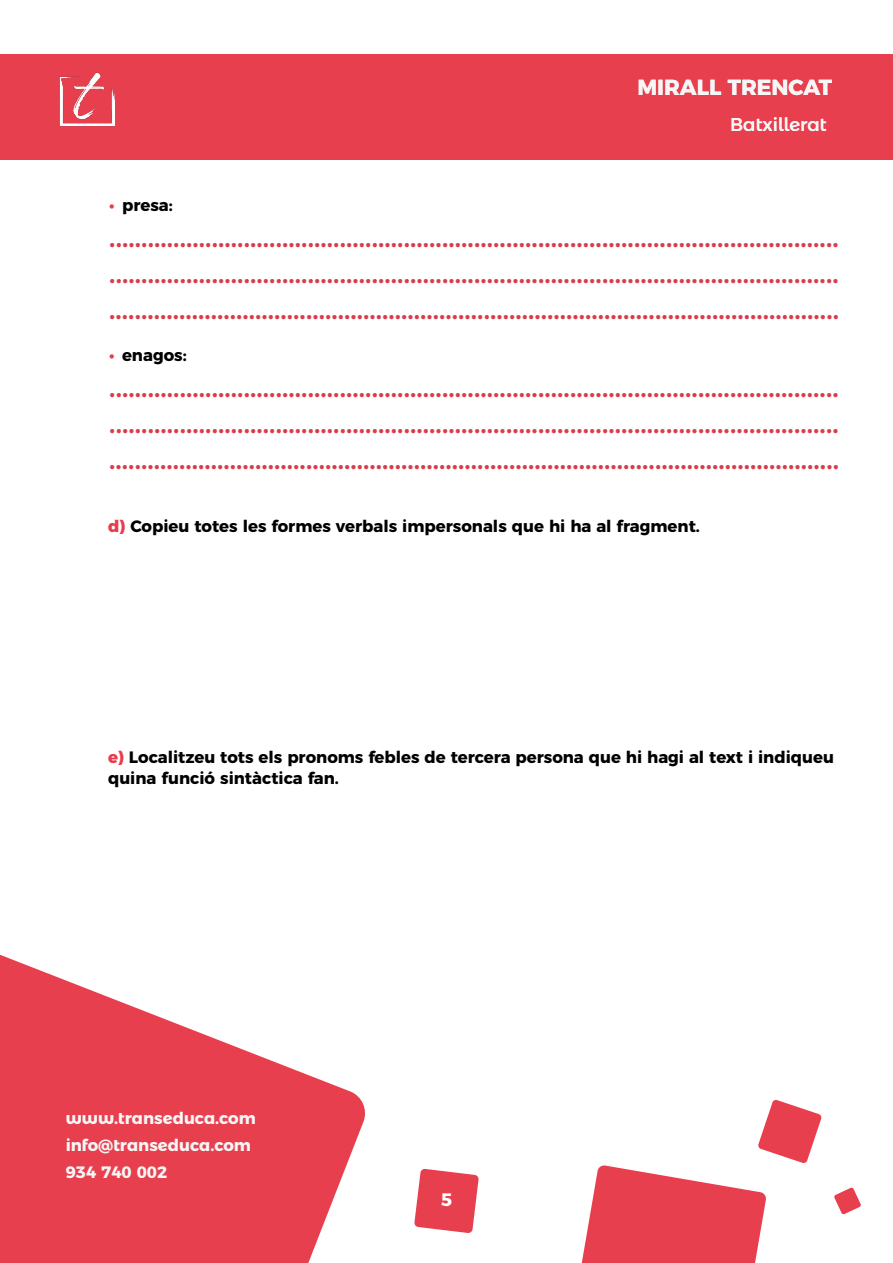
<style>
.page{position:relative;width:893px;height:1263px;background:#fff}
.page>*{position:absolute;margin:0;border:0;box-sizing:border-box;transform-origin:0 0}
.t1{font:600 27px/36px "Montserrat";color:#d93d4b;text-align:justify}
.t2{font:700 21.75px "Montserrat";color:#f6f6f6}
.t3{font:18.45px "Montserrat Alternates";color:#f6f6f6}
.t4{font:700 18px "Montserrat";color:#fff}
.t5{font:700 16.5px/21px "Montserrat";color:#000}
.t6{font:700 16.5px/27px "Montserrat Alternates";color:#f6f6f6}
.s1{color:#e83f4e}
.s2{font-weight:800;color:#e83d4c}
</style>
<div class="page">
<div style="left:0;top:54px;width:893px;height:105px;background:#e83f4e"></div>
<svg style="left:0;top:954px;width:365px;height:309px;fill:#e83f4e"></svg>
<svg style="left:414px;top:1169px;width:65px;height:64px"></svg>
<svg style="left:581px;top:1100px;width:241px;height:163px"></svg>
<svg style="left:834px;top:1187px;width:27px;height:27px"></svg>
<img style="left:60px;top:72px;width:54px;height:55px">
<p class="t2" style="left:637px;top:70px;width:196px">MIRALL TRENCAT</p>
<p class="t3" style="left:730px;top:110px;width:98px">Batxillerat</p>
<p class="t5" style="left:109px;top:194px;width:65px"><span class="s1">•</span> presa:</p>
<p class="t1" style="left:109px;top:218px;width:731px">.................................................................................................................. .................................................................................................................. ...................................................................................................................</p>
<p class="t5" style="left:109px;top:344px;width:79px"><span class="s1">•</span> enagos:</p>
<p class="t1" style="left:109px;top:368px;width:731px">.................................................................................................................. .................................................................................................................. ...................................................................................................................</p>
<p class="t5" style="left:108px;top:515px;width:593px"><span class="s2">d)</span> Copieu totes les formes verbals impersonals que hi ha al fragment.</p>
<p class="t5" style="left:108px;top:746px;width:727px"><span class="s2">e)</span> Localitzeu tots els pronoms febles de tercera persona que hi hagi al text i indiqueu quina funció sintàctica fan.</p>
<p class="t6" style="left:66px;top:1103px;width:192px">www.transeduca.com info@transeduca.com<br>934 740 002</p>
<p class="t4" style="left:441px;top:1184px;width:13px">5</p>
</div>
